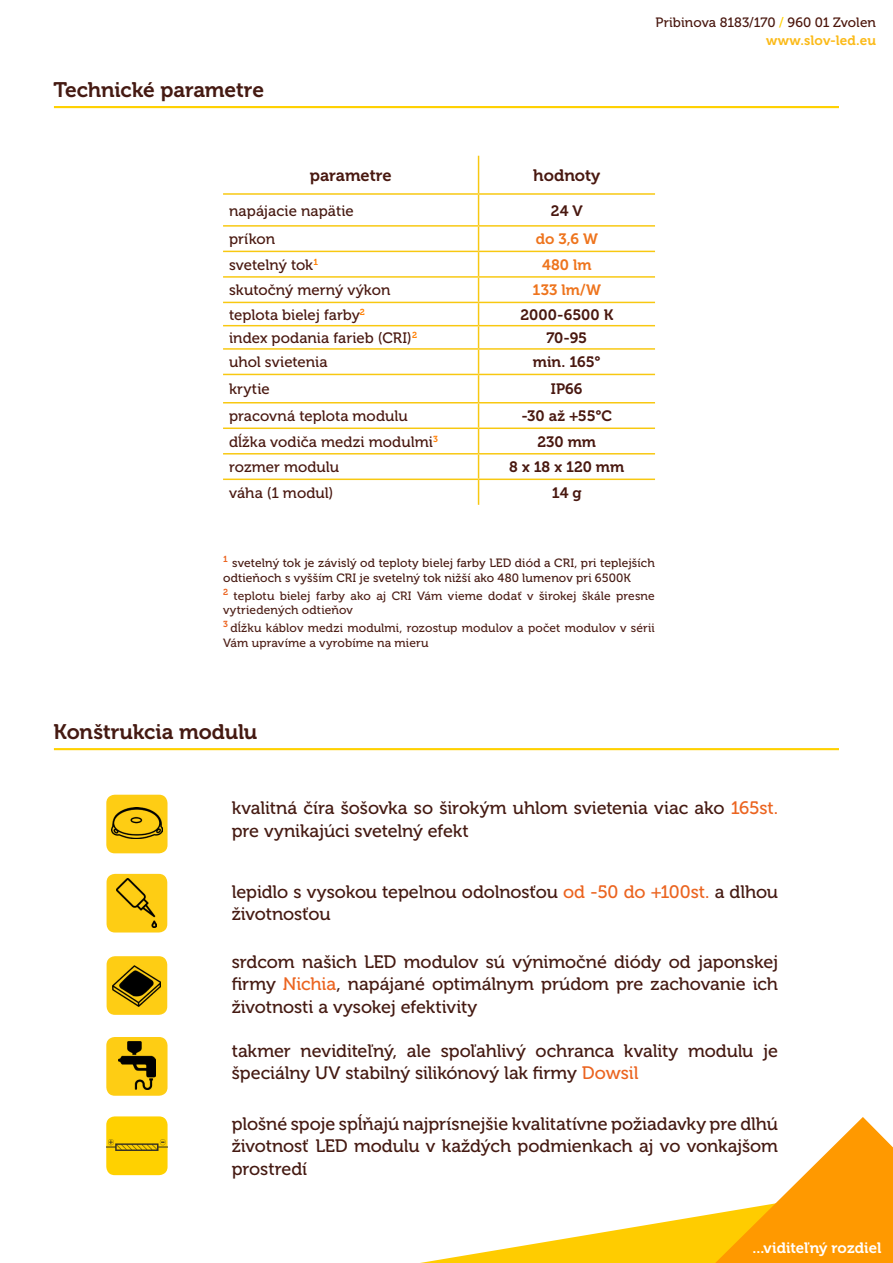
<style>
.page{position:relative;width:893px;height:1263px;background:#fff}
.page>*{position:absolute;margin:0;border:0;box-sizing:border-box;transform-origin:0 0}
.t1{font:21px "Museo 700";letter-spacing:-.005em;color:#451a12}
.t2{font:18px/22.5px "Museo 500";letter-spacing:-.005em;color:#451a12}
.t3{font:16.5px "Museo 700";letter-spacing:-.005em;color:#491810}
.t4{font:15px "Museo 500";color:#491810}
.t5{font:15px "Museo 700";color:#491810}
.t6{font:15px "Museo 700";color:#fff}
.t7{font:15px "Museo 700";letter-spacing:.005em;color:#ee741d}
.t8{font:15px "Museo 500";letter-spacing:.005em;color:#471a12}
.t9{font:13.5px "Museo 500";color:#491810}
.t10{font:13.5px "Museo 700";letter-spacing:.005em;color:#fbba18}
.t11{font:12px/14.4px "Museo 500";letter-spacing:.01em;color:#4e1f17}
.t12{font:12px/14.4px "Museo 500";letter-spacing:.01em;color:#471a12}
.s1{color:#ffd100}
.s2{color:#4b150a}
.s3{color:#eb6420}
</style>
<div class="page">
<div style="left:106px;top:795px;width:62px;height:58px;background:#fecd14;border-radius:9px"></div>
<img style="left:112px;top:807px;width:51px;height:32px">
<div style="left:107px;top:874px;width:60px;height:58px;background:#fecd14;border-radius:9px"></div>
<img style="left:116px;top:878px;width:41px;height:50px">
<div style="left:107px;top:956px;width:60px;height:59px;background:#fecd14;border-radius:9px"></div>
<img style="left:113px;top:965px;width:48px;height:42px">
<div style="left:106px;top:1037px;width:62px;height:59px;background:#fecd14;border-radius:9px"></div>
<img style="left:118px;top:1042px;width:37px;height:47px">
<div style="left:106px;top:1116px;width:62px;height:59px;background:#ffd100;border-radius:9px"></div>
<img style="left:106px;top:1139px;width:62px;height:11px">
<hr style="left:54px;top:748px;width:785px;height:2px;background:#ffd100">
<svg style="left:223px;top:195px;width:432px;height:310px"></svg>
<hr style="left:478px;top:156px;width:1px;height:37px;background:#f8c811">
<hr style="left:223px;top:193px;width:256px;height:2px;background:#f8c811">
<hr style="left:479px;top:193px;width:176px;height:2px;background:#f8c811">
<hr style="left:478px;top:195px;width:1px;height:30px;background:#f8c811">
<hr style="left:223px;top:225px;width:256px;height:2px;background:#f8c811">
<hr style="left:479px;top:225px;width:176px;height:2px;background:#f8c811">
<hr style="left:223px;top:251px;width:256px;height:1px;background:#f8c811">
<hr style="left:479px;top:251px;width:176px;height:1px;background:#f8c811">
<hr style="left:223px;top:276px;width:256px;height:2px;background:#f8c811">
<hr style="left:479px;top:276px;width:176px;height:2px;background:#f8c811">
<hr style="left:223px;top:302px;width:256px;height:1px;background:#f8c811">
<hr style="left:479px;top:302px;width:176px;height:1px;background:#f8c811">
<hr style="left:223px;top:325px;width:256px;height:1px;background:#f8c811">
<hr style="left:479px;top:325px;width:176px;height:1px;background:#f8c811">
<hr style="left:223px;top:348px;width:256px;height:2px;background:#f8c811">
<hr style="left:479px;top:348px;width:176px;height:2px;background:#f8c811">
<hr style="left:223px;top:374px;width:256px;height:1px;background:#f8c811">
<hr style="left:479px;top:374px;width:176px;height:1px;background:#f8c811">
<hr style="left:223px;top:402px;width:256px;height:1px;background:#f8c811">
<hr style="left:479px;top:402px;width:176px;height:1px;background:#f8c811">
<hr style="left:223px;top:427px;width:256px;height:2px;background:#f8c811">
<hr style="left:479px;top:427px;width:176px;height:2px;background:#f8c811">
<hr style="left:223px;top:453px;width:256px;height:1px;background:#f8c811">
<hr style="left:479px;top:453px;width:176px;height:1px;background:#f8c811">
<hr style="left:223px;top:479px;width:256px;height:1px;background:#f8c811">
<hr style="left:479px;top:479px;width:176px;height:1px;background:#f8c811">
<svg style="left:478px;top:227px;width:1px;height:278px"></svg>
<svg style="left:420px;top:1117px;width:473px;height:146px"></svg>
<hr style="left:54px;top:106px;width:785px;height:2px;background:#ffd100">
<p class="t1" style="left:53px;top:78px;width:212px">Technické parametre</p>
<p class="t3" style="left:310px;top:166px;width:83px">parametre</p>
<p class="t3" style="left:533px;top:166px;width:69px">hodnoty</p>
<p class="t8" style="left:229px;top:202px;width:126px">napájacie napätie</p>
<p class="t5" style="left:551px;top:202px;width:33px">24 V</p>
<p class="t4" style="left:229px;top:231px;width:48px">príkon</p>
<p class="t7" style="left:536px;top:231px;width:64px">do 3,6 W</p>
<p class="t4" style="left:229px;top:256px;width:90px">svetelný tok<sup>1</sup></p>
<p class="t7" style="left:542px;top:256px;width:51px">480 lm</p>
<p class="t4" style="left:229px;top:282px;width:163px">skutočný merný výkon</p>
<p class="t7" style="left:533px;top:282px;width:70px">133 lm/W</p>
<p class="t4" style="left:229px;top:306px;width:137px">teplota bielej farby<sup>2</sup></p>
<p class="t5" style="left:520px;top:306px;width:94px">2000-6500 K</p>
<p class="t4" style="left:229px;top:330px;width:190px">index podania farieb (CRI)<sup>2</sup></p>
<p class="t5" style="left:546px;top:329px;width:42px">70-95</p>
<p class="t4" style="left:229px;top:354px;width:100px">uhol svietenia</p>
<p class="t5" style="left:533px;top:354px;width:69px">min. 165°</p>
<p class="t4" style="left:229px;top:381px;width:42px">krytie</p>
<p class="t5" style="left:551px;top:381px;width:33px">IP66</p>
<p class="t4" style="left:229px;top:408px;width:180px">pracovná teplota modulu</p>
<p class="t5" style="left:521px;top:408px;width:92px">-30 až +55°C</p>
<p class="t4" style="left:229px;top:433px;width:210px">dĺžka vodiča medzi modulmi<sup>3</sup></p>
<p class="t5" style="left:537px;top:433px;width:60px">230 mm</p>
<p class="t4" style="left:229px;top:459px;width:112px">rozmer modulu</p>
<p class="t5" style="left:509px;top:459px;width:116px">8 x 18 x 120 mm</p>
<p class="t4" style="left:229px;top:484px;width:106px">váha (1 modul)</p>
<p class="t5" style="left:552px;top:484px;width:31px">14 g</p>
<p class="t9" style="left:655px;top:15px;width:222px">Pribinova 8183/170 <span class="s1">/</span> <span class="s2">960 01 Zvolen</span></p>
<p class="t10" style="left:766px;top:33px;width:111px">www.slov-led.eu</p>
<p class="t12" style="left:223px;top:556px;width:433px"><sup>1</sup> svetelný tok je závislý od teploty bielej farby LED diód a CRI, pri teplejších odtieňoch s vyšším CRI je svetelný tok nižší ako 480 lumenov pri 6500K</p>
<p class="t11" style="left:223px;top:589px;width:433px"><sup>2</sup> teplotu bielej farby ako aj CRI Vám vieme dodať v širokej škále presne vytriedených odtieňov</p>
<p class="t11" style="left:223px;top:621px;width:433px"><sup>3</sup> dĺžku káblov medzi modulmi, rozostup modulov a počet modulov v sérii<br>Vám upravíme a vyrobíme na mieru</p>
<p class="t1" style="left:53px;top:720px;width:205px">Konštrukcia modulu</p>
<p class="t2" style="left:232px;top:797px;width:548px">kvalitná číra šošovka so širokým uhlom svietenia viac ako <span class="s3">165st. </span>pre vynikajúci svetelný efekt</p>
<p class="t2" style="left:232px;top:881px;width:548px">lepidlo s vysokou tepelnou odolnosťou <span class="s3">od -50 do +100st.</span> a dlhou životnosťou</p>
<p class="t2" style="left:232px;top:950px;width:548px;text-align:justify">srdcom našich LED modulov sú výnimočné diódy od japonskej firmy <span class="s3">Nichia</span>, napájané optimálnym prúdom pre zachovanie ich životnosti a vysokej efektivity</p>
<p class="t2" style="left:232px;top:1040px;width:548px">takmer neviditeľný, ale spoľahlivý ochranca kvality modulu je špeciálny UV stabilný silikónový lak firmy <span class="s3">Dowsil</span></p>
<p class="t2" style="left:232px;top:1113px;width:548px;text-align:justify">plošné spoje spĺňajú najprísnejšie kvalitatívne požiadavky pre dlhú životnosť LED modulu v každých podmienkach aj vo vonkajšom prostredí</p>
<p class="t6" style="left:753px;top:1239px;width:130px">...viditeľný rozdiel</p>
</div>
